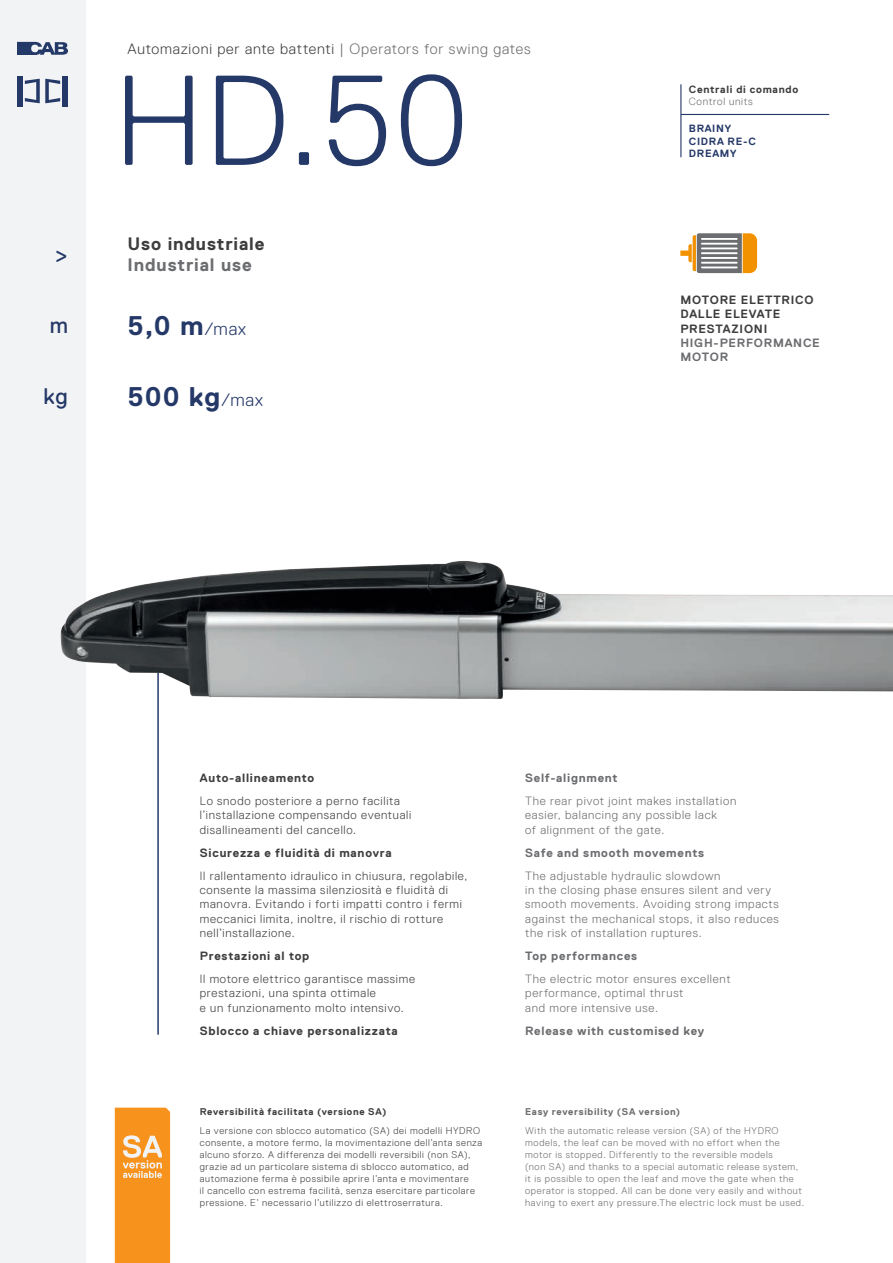
<style>
.page{position:relative;width:893px;height:1263px;background:#fff}
.page>*{position:absolute;margin:0;border:0;box-sizing:border-box;transform-origin:0 0}
.t1{font:300 127.5px "Replica";color:#253968}
.t2{font:700 27px "Replica";color:#253968}
.t3{font:22.5px "Replica";color:#253968}
.t4{font:700 18px "Replica";letter-spacing:.05em;color:#3e3e3f}
.t5{font:700 18px "Replica";letter-spacing:.05em;color:#6c6d70}
.t6{font:300 15px "Replica";letter-spacing:.05em;color:#3e3e3f}
.t7{font:300 12px/14.4px "Replica";letter-spacing:.06em;color:#3e3e3f}
.t8{font:300 12px/14.4px "Replica";letter-spacing:.06em;color:#6c6d70}
.t9{font:700 12px/14.4px "Replica";letter-spacing:.06em;color:#3e3e3f}
.t10{font:700 12px/14.4px "Replica";letter-spacing:.065em;color:#6c6d70}
.t11{font:700 10.5px/12.6px "Replica";letter-spacing:.07em;color:#253968}
.t12{font:700 10.5px "Replica";letter-spacing:.065em;color:#3e3e3f}
.t13{font:300 10.5px "Replica";letter-spacing:.06em;color:#6c6d70}
.t14{font:300 9.75px/12px "Replica";letter-spacing:.07em;color:#3e3e3f}
.t15{font:300 9.75px/12px "Replica";letter-spacing:.07em;color:#6c6d70}
.t16{font:700 9.75px "Replica";letter-spacing:.065em;color:#3e3e3f}
.t17{font:700 9.75px "Replica";letter-spacing:.07em;color:#6c6d70}
.s1{color:#6c6d70}
.s2{font-weight:300;font-size:18px}
</style>
<div class="page">
<div style="left:0;top:0;width:85px;height:1263px;background:#f2f3f4"></div>
<svg style="left:17px;top:42px;width:51px;height:13px"></svg>
<div style="left:63px;top:76px;width:5px;height:30px;background:#253968"></div>
<div style="left:17px;top:76px;width:5px;height:30px;background:#253968"></div>
<svg style="left:25px;top:79px;width:35px;height:24px"></svg>
<hr style="left:157px;top:655px;width:2px;height:380px;background:#253968">
<img style="left:60px;top:561px;width:833px;height:138px">
<svg style="left:115px;top:1107px;width:55px;height:156px;background:#f69b2f"></svg>
<svg style="left:680px;top:233px;width:77px;height:40px"></svg>
<hr style="left:681px;top:114px;width:148px;height:1px;background:#253968">
<hr style="left:680px;top:84px;width:1px;height:73px;background:#253968">
<h3 class="t3" style="left:55px;top:242px;width:15px">&gt;</h3>
<h3 class="t3" style="left:50px;top:313px;width:20px">m</h3>
<h3 class="t3" style="left:44px;top:384px;width:26px">kg</h3>
<p class="t6" style="left:128px;top:41px;width:405px">Automazioni per ante battenti <span class="s1">| Operators for swing gates</span></p>
<h1 class="t1" style="left:115px;top:50px;width:354px">HD.50</h1>
<h3 class="t4" style="left:128px;top:233px;width:138px">Uso industriale</h3>
<h3 class="t5" style="left:128px;top:255px;width:126px">Industrial use</h3>
<h2 class="t2" style="left:128px;top:310px;width:120px">5,0 m<span class="s2">/max</span></h2>
<h2 class="t2" style="left:128px;top:381px;width:137px">500 kg<span class="s2">/max</span></h2>
<p class="t12" style="left:689px;top:83px;width:111px">Centrali di comando</p>
<p class="t13" style="left:689px;top:96px;width:65px">Control units</p>
<p class="t11" style="left:689px;top:122px;width:69px">BRAINY<br>CIDRA RE-C<br>DREAMY</p>
<p class="t9" style="left:680px;top:292px;width:135px">MOTORE ELETTRICO<br>DALLE ELEVATE<br>PRESTAZIONI</p>
<p class="t10" style="left:680px;top:336px;width:141px">HIGH-PERFORMANCE<br>MOTOR</p>
<p class="t9" style="left:200px;top:771px;width:116px">Auto-allineamento</p>
<p class="t7" style="left:200px;top:793px;width:213px">Lo snodo posteriore a perno facilita l’installazione compensando eventuali disallineamenti del cancello.</p>
<p class="t9" style="left:200px;top:845px;width:193px">Sicurezza e fluidità di manovra</p>
<p class="t7" style="left:200px;top:868px;width:269px">Il rallentamento idraulico in chiusura, regolabile, consente la massima silenziosità e fluidità di manovra. Evitando i forti impatti contro i fermi meccanici limita, inoltre, il rischio di rotture nell’installazione.</p>
<p class="t9" style="left:200px;top:949px;width:111px">Prestazioni al top</p>
<p class="t7" style="left:200px;top:972px;width:217px">Il motore elettrico garantisce massime prestazioni, una spinta ottimale<br>e un funzionamento molto intensivo.</p>
<p class="t9" style="left:200px;top:1023px;width:199px">Sblocco a chiave personalizzata</p>
<p class="t16" style="left:200px;top:1106px;width:188px">Reversibilità facilitata (versione SA)</p>
<p class="t14" style="left:200px;top:1124px;width:284px">La versione con sblocco automatico (SA) dei modelli HYDRO consente, a motore fermo, la movimentazione dell’anta senza alcuno sforzo. A differenza dei modelli reversibili (non SA), grazie ad un particolare sistema di sblocco automatico, ad automazione ferma è possibile aprire l’anta e movimentare<br>il cancello con estrema facilità, senza esercitare particolare pressione. E’ necessario l’utilizzo di elettroserratura.</p>
<p class="t10" style="left:525px;top:771px;width:94px">Self-alignment</p>
<p class="t8" style="left:525px;top:793px;width:213px">The rear pivot joint makes installation easier, balancing any possible lack<br>of alignment of the gate.</p>
<p class="t10" style="left:525px;top:845px;width:180px">Safe and smooth movements</p>
<p class="t8" style="left:525px;top:868px;width:255px">The adjustable hydraulic slowdown<br>in the closing phase ensures silent and very smooth movements. Avoiding strong impacts against the mechanical stops, it also reduces the risk of installation ruptures.</p>
<p class="t10" style="left:525px;top:949px;width:114px">Top performances</p>
<p class="t8" style="left:525px;top:971px;width:207px">The electric motor ensures excellent performance, optimal thrust<br>and more intensive use.</p>
<p class="t10" style="left:525px;top:1023px;width:181px">Release with customised key</p>
<p class="t17" style="left:525px;top:1106px;width:157px">Easy reversibility (SA version)</p>
<p class="t15" style="left:525px;top:1124px;width:280px">With the automatic release version (SA) of the HYDRO models, the leaf can be moved with no effort when the motor is stopped. Differently to the reversible models<br>(non SA) and thanks to a special automatic release system, it is possible to open the leaf and move the gate when the operator is stopped. All can be done very easily and without having to exert any pressure.The electric lock must be used.</p>
</div>
